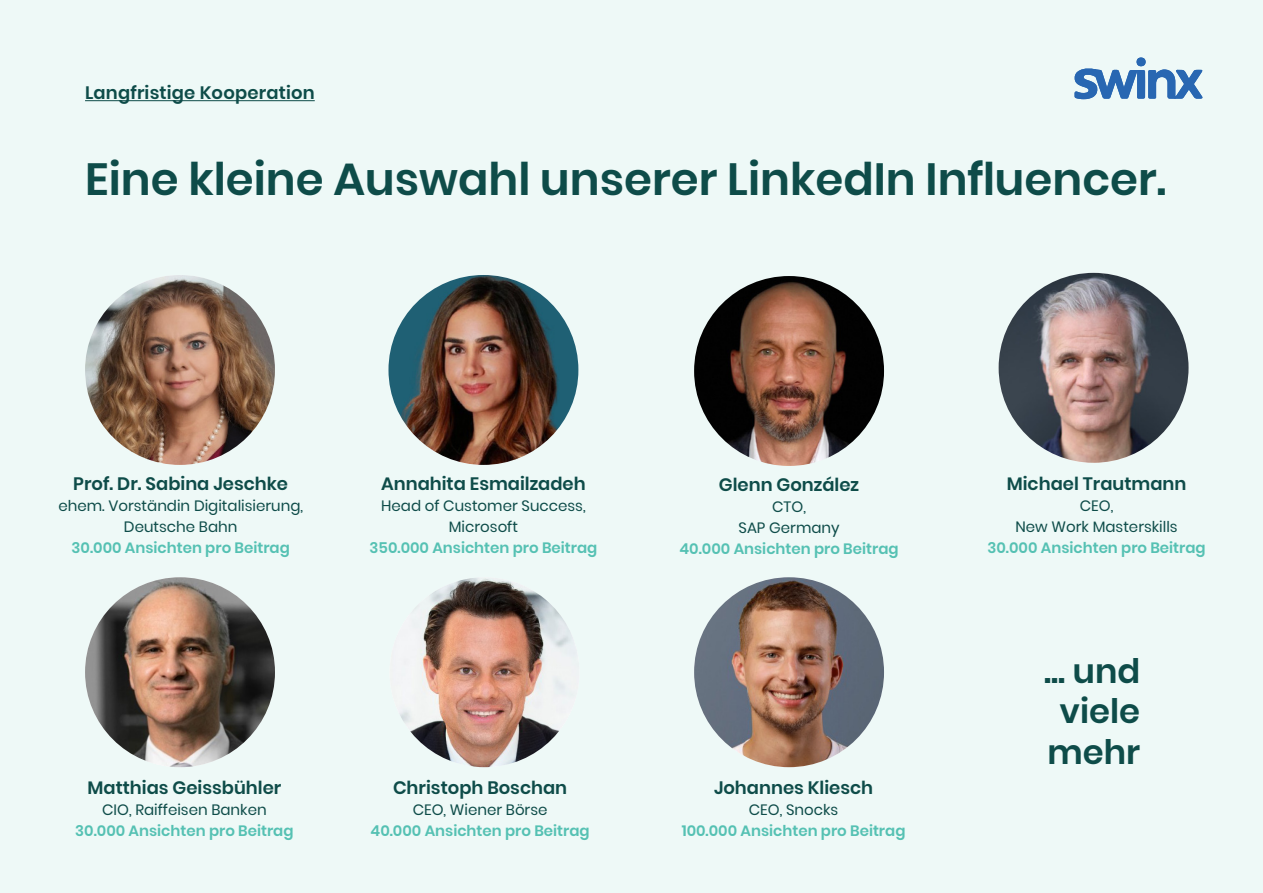
<style>
.page{position:relative;width:1263px;height:893px;background:#eef9f7}
.page>*{position:absolute;margin:0;border:0;box-sizing:border-box;transform-origin:0 0}
.t1{font:600 45px "Poppins";color:#0e4c49}
.t2{font:600 33.75px/40.5px "Poppins";color:#0e4c49;text-align:center}
.t3{font:600 18px "Poppins";color:#0e4c49}
.t4{font:600 15px "Poppins";color:#55c1b3}
.t5{font:15px/21px "Poppins";color:#0e4c49;text-align:center}
</style>
<div class="page">
<hr style="left:85px;top:100px;width:230px;height:1px;background:#0e4c49">
<img style="left:85px;top:275px;width:190px;height:190px;border-radius:95px">
<img style="left:85px;top:577px;width:190px;height:190px;border-radius:95px">
<img style="left:390px;top:577px;width:189px;height:190px;border-radius:95px">
<svg style="left:1074px;top:58px;width:128px;height:41px"></svg>
<img style="left:388px;top:275px;width:190px;height:190px;border-radius:95px">
<img style="left:999px;top:273px;width:189px;height:190px;border-radius:95px">
<img style="left:694px;top:577px;width:190px;height:190px;border-radius:95px">
<img style="left:694px;top:276px;width:190px;height:190px;border-radius:95px">
<p class="t3" style="left:85px;top:83px;width:231px">Langfristige Kooperation</p>
<h1 class="t1" style="left:85px;top:153px;width:1083px">Eine kleine Auswahl unserer LinkedIn Influencer.</h1>
<p class="t3" style="left:73px;top:473px;width:216px">Prof. Dr. Sabina Jeschke</p>
<p class="t5" style="left:58px;top:495px;width:246px">ehem. Vorständin Digitalisierung,<br>Deutsche Bahn</p>
<p class="t4" style="left:72px;top:539px;width:220px">30.000 Ansichten pro Beitrag</p>
<p class="t3" style="left:381px;top:473px;width:206px">Annahita Esmailzadeh</p>
<p class="t5" style="left:381px;top:495px;width:206px">Head of Customer Success,<br>Microsoft</p>
<p class="t4" style="left:370px;top:539px;width:229px">350.000 Ansichten pro Beitrag</p>
<p class="t3" style="left:88px;top:777px;width:195px">Matthias Geissbühler</p>
<p class="t5" style="left:102px;top:799px;width:166px">CIO, Raiffeisen Banken</p>
<p class="t4" style="left:75px;top:822px;width:220px">30.000 Ansichten pro Beitrag</p>
<p class="t3" style="left:393px;top:777px;width:176px">Christoph Boschan</p>
<p class="t5" style="left:413px;top:799px;width:136px">CEO, Wiener Börse</p>
<p class="t4" style="left:371px;top:822px;width:221px">40.000 Ansichten pro Beitrag</p>
<p class="t3" style="left:719px;top:474px;width:142px">Glenn González</p>
<p class="t5" style="left:738px;top:497px;width:103px">CTO,<br>SAP Germany</p>
<p class="t4" style="left:679px;top:540px;width:221px">40.000 Ansichten pro Beitrag</p>
<p class="t3" style="left:714px;top:777px;width:161px">Johannes Kliesch</p>
<p class="t5" style="left:749px;top:799px;width:91px">CEO, Snocks</p>
<p class="t4" style="left:682px;top:822px;width:225px">100.000 Ansichten pro Beitrag</p>
<p class="t3" style="left:1007px;top:473px;width:181px">Michael Trautmann</p>
<p class="t5" style="left:1015px;top:495px;width:164px">CEO,<br>New Work Masterskills</p>
<p class="t4" style="left:987px;top:539px;width:220px">30.000 Ansichten pro Beitrag</p>
<h2 class="t2" style="left:1044px;top:651px;width:98px">... und viele mehr</h2>
</div>
